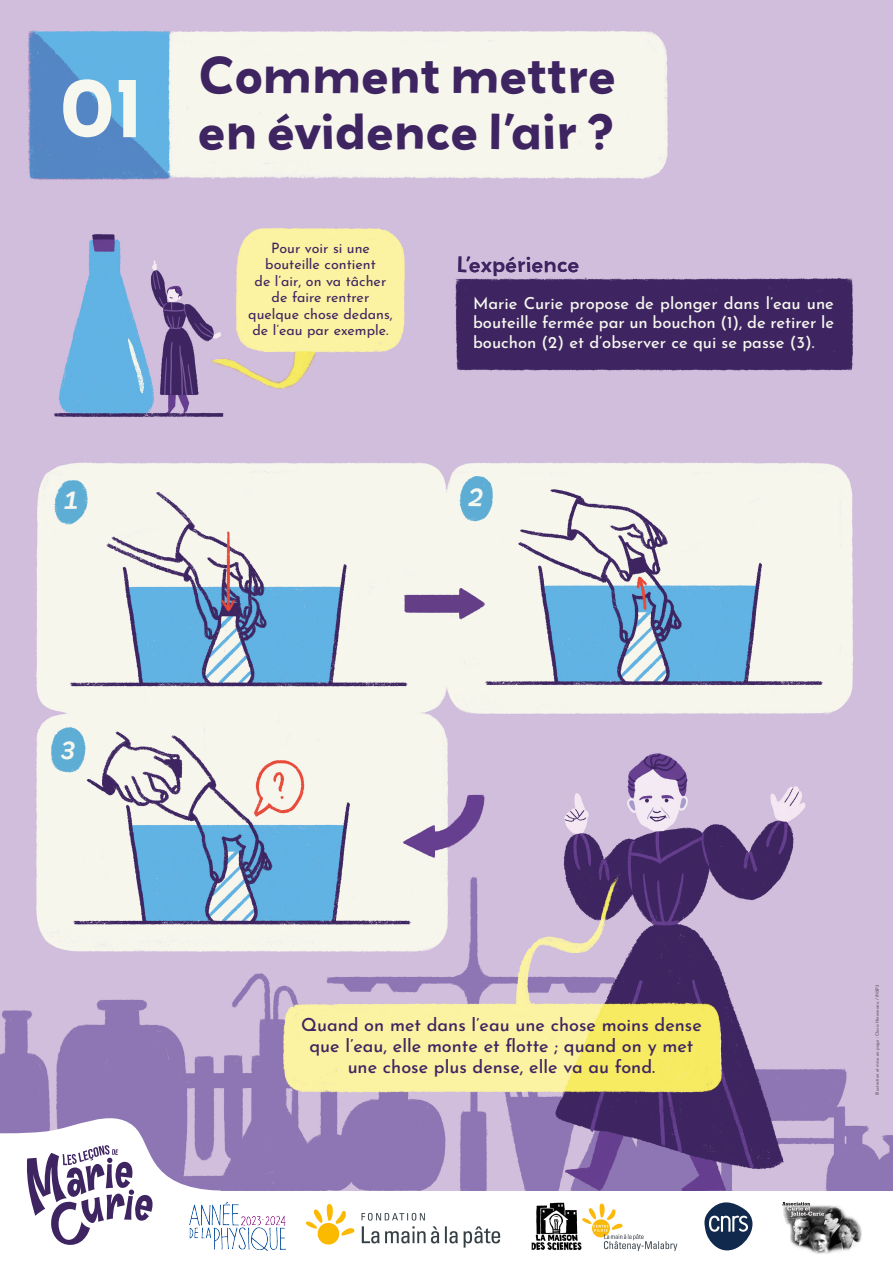
<style>
.page{position:relative;width:893px;height:1263px;background:#fff}
.page>*{position:absolute;margin:0;border:0;box-sizing:border-box;transform-origin:0 0}
.t1{font:700 86.25px "Josefin Sans";color:#f6f7ef}
.t2{font:700 45px "Grenadine MVB";color:#3e2561}
.t3{font:italic 27px "Grenadine MVB Med";color:#f6f7ef}
.t4{font:500 19.5px "Grenadine MVB";color:#3e2561}
.t5{font:500 18px/21px "Josefin Sans";color:#3e2561;text-align:center}
.t6{font:500 16.5px/19.5px "Josefin Sans";color:#f6f7ef;text-align:justify}
.t7{font:14.25px/16.5px "Josefin Sans";color:#3e2561;text-align:center}
.t8{font:4.5px "Josefin Sans";color:#70706f}
</style>
<div class="page">
<img style="left:0;top:0;width:893px;height:1191px">
<svg style="left:0;top:1107px;width:221px;height:138px"></svg>
<img style="left:190px;top:1203px;width:96px;height:48px">
<svg style="left:704px;top:1202px;width:48px;height:48px"></svg>
<img style="left:306px;top:1204px;width:195px;height:44px">
<img style="left:782px;top:1201px;width:80px;height:53px">
<img style="left:531px;top:1202px;width:147px;height:49px">
<p class="t1" style="left:60px;top:43px;width:85px">01</p>
<p class="t2" style="left:198px;top:43px;width:420px">Comment mettre</p>
<p class="t2" style="left:198px;top:98px;width:419px">en évidence l’air ?</p>
<p class="t7" style="left:248px;top:238px;width:146px">Pour voir si une bouteille contient<br>de l’air, on va tâcher de faire rentrer quelque chose dedans, de l’eau par exemple.</p>
<p class="t4" style="left:456px;top:251px;width:125px">L’expérience</p>
<p class="t6" style="left:473px;top:292px;width:362px">Marie Curie propose de plonger dans l’eau une bouteille fermée par un bouchon (1), de retirer le bouchon (2) et d’observer ce qui se passe (3).</p>
<p class="t3" style="left:63px;top:479px;width:17px">1</p>
<p class="t3" style="left:467px;top:476px;width:19px">2</p>
<p class="t3" style="left:60px;top:729px;width:18px">3</p>
<p class="t5" style="left:301px;top:1013px;width:402px">Quand on met dans l’eau une chose moins dense que l’eau, elle monte et flotte ; quand on y met une chose plus dense, elle va au fond.</p>
<p class="t8" style="left:874px;top:1095px;width:112px;rotate:-90deg">Illustration et mise en page : Clara Hinoveanu / IN2P3</p>
</div>
